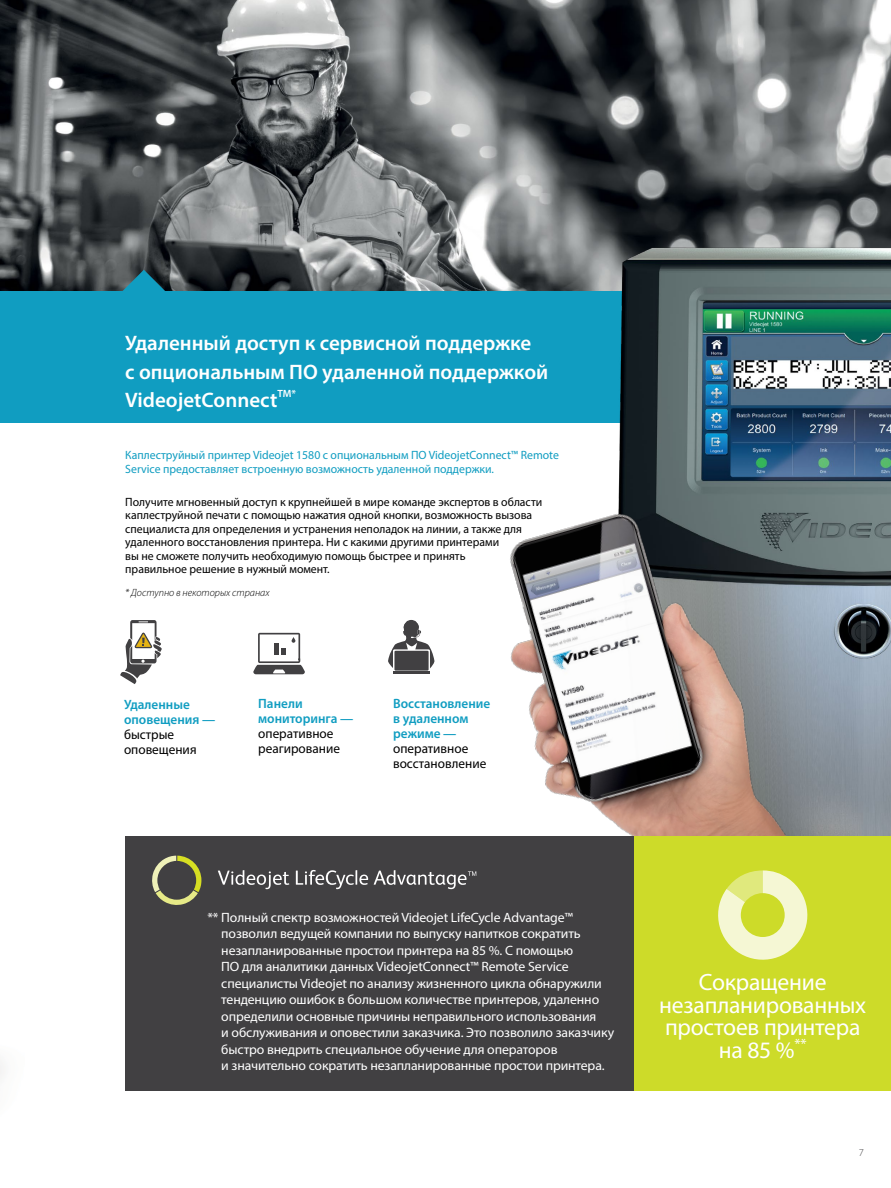
<style>
.page{position:relative;width:891px;height:1188px;background:#fff}
.page>*{position:absolute;margin:0;border:0;box-sizing:border-box;transform-origin:0 0}
.t1{font:23.7px/22.5px "Myriad Pro";letter-spacing:-.01em;color:#fff;text-align:center}
.t2{font:600 21px/28.5px "Myriad Pro";color:#fff}
.t3{font:13.5px/16.5px "Myriad Pro";letter-spacing:-.01em;color:#fff}
.t4{font:600 13.5px/15px "Myriad Pro";color:#109dc1}
.t5{font:13.5px/15px "Myriad Pro";color:#000}
.t6{font:12px/13.5px "Myriad Pro";color:#000}
.t7{font:12px/13.5px "Myriad Pro";color:#109dc1}
.t8{font:italic 300 10.5px "Myriad Pro";color:#000}
.t9{font:600 10.5px "Myriad Pro";color:#fff}
.t10{font:300 10.5px "Myriad Pro";color:#414042}
</style>
<div class="page">
<img style="left:0;top:0;width:891px;height:291px">
<div style="left:0;top:291px;width:845px;height:132px;background:#109dc1"></div>
<svg style="left:253px;top:633px;width:52px;height:41px"></svg>
<hr style="left:393px;top:672px;width:37px;height:2px;background:#414042">
<svg style="left:388px;top:620px;width:47px;height:51px"></svg>
<svg style="left:120px;top:620px;width:42px;height:64px"></svg>
<img style="left:594px;top:232px;width:297px;height:604px">
<svg style="left:121px;top:270px;width:46px;height:21px"></svg>
<img style="left:510px;top:489px;width:290px;height:347px">
<div style="left:125px;top:836px;width:509px;height:255px;background:#414042"></div>
<svg style="left:152px;top:856px;width:49px;height:49px"></svg>
<svg style="left:218px;top:870px;width:71px;height:19px"></svg>
<svg style="left:296px;top:870px;width:72px;height:19px"></svg>
<svg style="left:374px;top:870px;width:102px;height:19px"></svg>
<div style="left:634px;top:836px;width:257px;height:255px;background:#cddb29"></div>
<svg style="left:718px;top:870px;width:90px;height:90px"></svg>
<h2 class="t2" style="left:125px;top:328px;width:425px">Удаленный доступ к сервисной поддержке<br>с опциональным ПО удаленной поддержкой<br>VideojetConnect</h2>
<p class="t9" style="left:277px;top:387px;width:20px">TM*</p>
<p class="t7" style="left:125px;top:448px;width:435px">Каплеструйный принтер Videojet 1580 с опциональным ПО VideojetConnect™ Remote<br>Service предоставляет встроенную возможность удаленной поддержки.</p>
<p class="t6" style="left:125px;top:495px;width:419px">Получите мгновенный доступ к крупнейшей в мире команде экспертов в области каплеструйной печати с помощью нажатия одной кнопки, возможность вызова специалиста для определения и устранения неполадок на линии, а также для удаленного восстановления принтера. Ни с какими другими принтерами<br>вы не сможете получить необходимую помощь быстрее и принять<br>правильное решение в нужный момент.</p>
<p class="t8" style="left:125px;top:587px;width:146px">* Доступно в некоторых странах</p>
<p class="t4" style="left:124px;top:696px;width:93px">Удаленные оповещения —</p>
<p class="t5" style="left:124px;top:727px;width:74px">быстрые оповещения</p>
<p class="t4" style="left:258px;top:696px;width:97px">Панели мониторинга —</p>
<p class="t5" style="left:258px;top:726px;width:83px">оперативное реагирование</p>
<p class="t4" style="left:393px;top:696px;width:99px">Восстановление в удаленном режиме —</p>
<p class="t5" style="left:393px;top:741px;width:95px">оперативное восстановление</p>
<p class="t3" style="left:221px;top:909px;width:394px;text-indent:-14px">** Полный спектр возможностей Videojet LifeCycle Advantage™ позволил ведущей компании по выпуску напитков сократить незапланированные простои принтера на 85 %. С помощью<br>ПО для аналитики данных VideojetConnect™ Remote Service специалисты Videojet по анализу жизненного цикла обнаружили тенденцию ошибок в большом количестве принтеров, удаленно определили основные причины неправильного использования<br>и обслуживания и оповестили заказчика. Это позволило заказчику быстро внедрить специальное обучение для операторов<br>и значительно сократить незапланированные простои принтера.</p>
<h1 class="t1" style="left:659px;top:971px;width:208px">Сокращение незапланированных простоев принтера на 85 %<sup>**</sup></h1>
<p class="t10" style="left:859px;top:1147px;width:7px">7</p>
</div>
